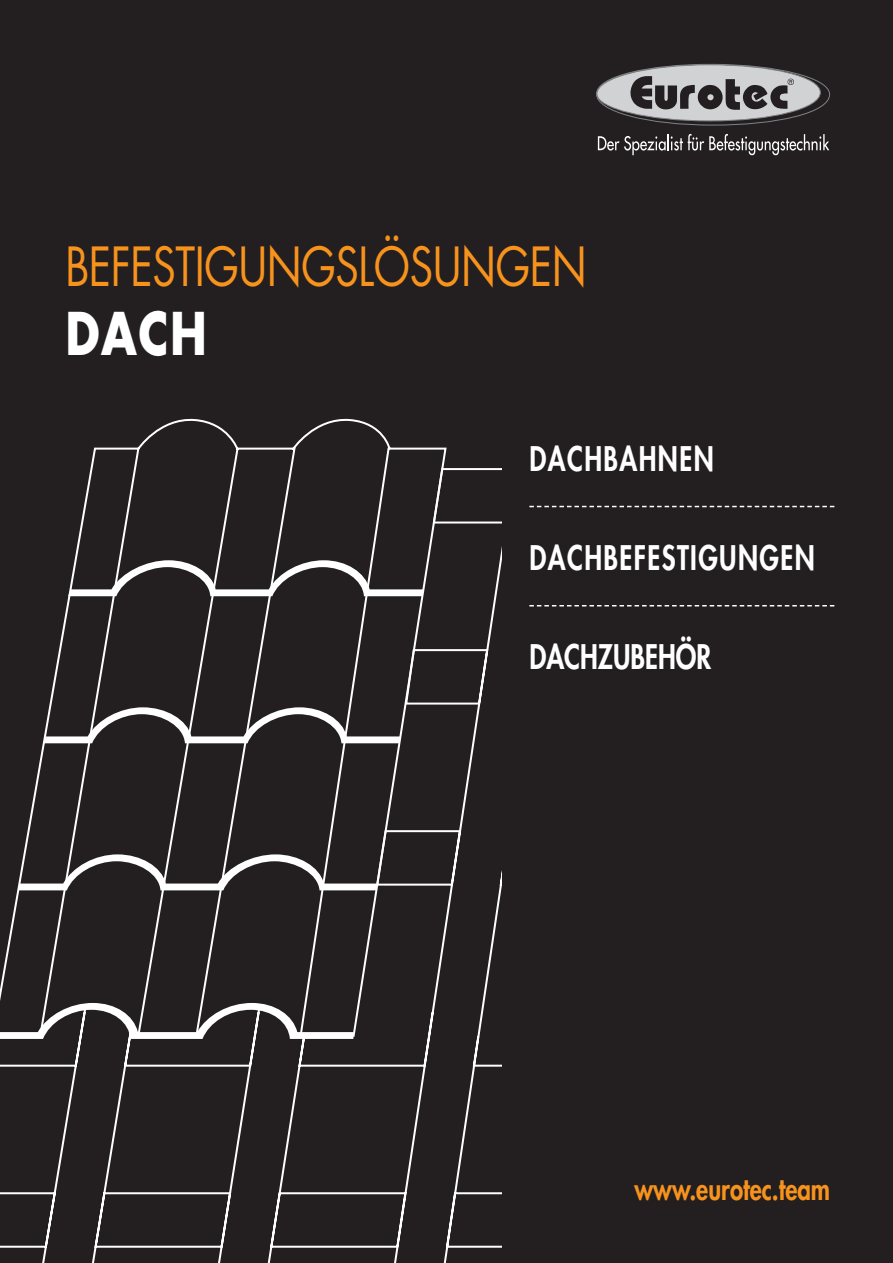
<style>
.page{position:relative;width:893px;height:1263px;background:#231f20}
.page>*{position:absolute;margin:0;border:0;box-sizing:border-box;transform-origin:0 0}
.t1{font:700 57.3px "Futura Std";color:#fff;scale:.8 1}
.t2{font:52.5px "Futura Std";letter-spacing:-.01em;color:#f7931d;scale:.8 1}
.t3{font:800 33px "Futura Std";letter-spacing:.055em;color:#fff;scale:.8 1}
.t4{font:800 33px "Futura Std";color:#fff;scale:.8 1}
.t5{font:800 30px "Futura Std";color:#f7931d;scale:.8 1}
</style>
<div class="page">
<svg style="left:529px;top:506px;width:305px;height:1px"></svg>
<svg style="left:529px;top:605px;width:305px;height:1px"></svg>
<svg style="left:0;top:468px;width:502px;height:795px"></svg>
<svg style="left:0;top:1038px;width:353px;height:1px"></svg>
<svg style="left:0;top:418px;width:448px;height:620px"></svg>
<svg style="left:596px;top:64px;width:233px;height:61px"></svg>
<div style="left:597px;top:65px;width:223px;height:56px;background:#d1d2d4;border-radius:50%"></div>
<svg style="left:630px;top:76px;width:164px;height:35px"></svg>
<svg style="left:598px;top:134px;width:231px;height:21px"></svg>
<h2 class="t2" style="left:65px;top:233px;width:653px">BEFESTIGUNGSLÖSUNGEN</h2>
<h1 class="t1" style="left:65px;top:295px;width:178px">DACH</h1>
<p class="t3" style="left:529px;top:437px;width:232px">DACHBAHNEN</p>
<p class="t3" style="left:529px;top:537px;width:358px">DACHBEFESTIGUNGEN</p>
<p class="t4" style="left:529px;top:636px;width:229px">DACHZUBEHÖR</p>
<p class="t5" style="left:634px;top:1170px;width:246px">www.eurotec.team</p>
</div>
